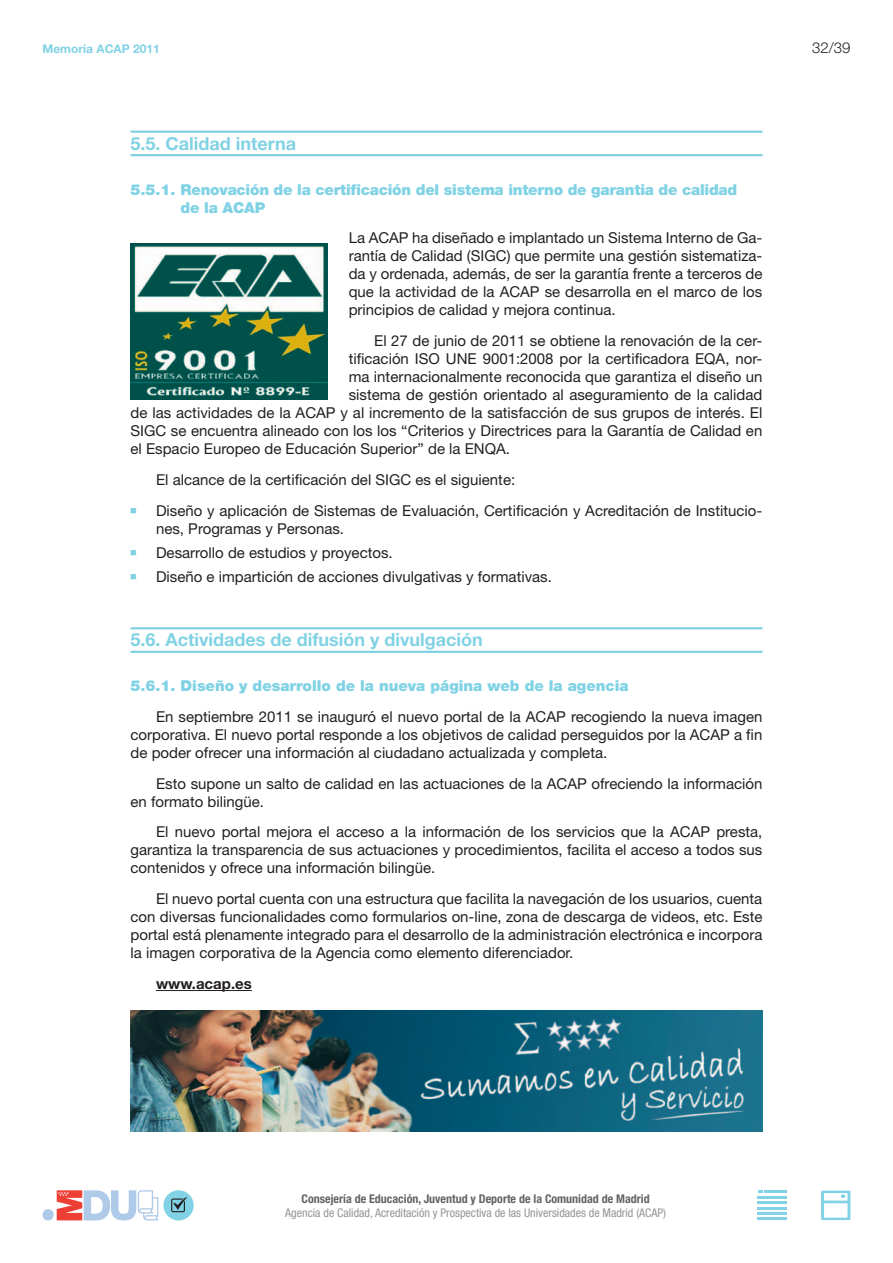
<style>
.page{position:relative;width:893px;height:1263px;background:#fff}
.page>*{position:absolute;margin:0;border:0;box-sizing:border-box;transform-origin:0 0}
.t1{font:700 18px "Helvetica Neue LT Std";color:#80d2e4}
.t2{font:15px/18px "Helvetica Neue LT Std";color:#231f20;text-align:justify}
.t3{font:900 15px/18px "Helvetica Neue LT Std";letter-spacing:-.015em;color:#80d2e4}
.t4{font:700 15px "Helvetica Neue LT Std";color:#231f20}
.t5{font:300 15px "Helvetica Neue LT Std";color:#231f20}
.t6{font:15px "Tochobolo";color:#80d2e4}
.t7{font:condensed 12px "Helvetica Neue LT Std";color:#939598}
.t8{font:700 condensed 12px "Helvetica Neue LT Std";color:#636366}
.t9{font:700 12px "Helvetica Neue LT Std";color:#80d2e4}
</style>
<div class="page">
<svg style="left:43px;top:1190px;width:151px;height:30px"></svg>
<hr style="left:764px;top:1191px;width:23px;height:2px;background:#80d2e4">
<hr style="left:758px;top:1196px;width:29px;height:2px;background:#80d2e4">
<hr style="left:758px;top:1201px;width:29px;height:3px;background:#80d2e4">
<hr style="left:758px;top:1212px;width:29px;height:2px;background:#80d2e4">
<hr style="left:758px;top:1207px;width:29px;height:2px;background:#80d2e4">
<hr style="left:758px;top:1218px;width:29px;height:2px;background:#80d2e4">
<svg style="left:821px;top:1191px;width:29px;height:29px"></svg>
<hr style="left:131px;top:131px;width:631px;height:2px;background:#80d2e4">
<hr style="left:131px;top:154px;width:631px;height:2px;background:#80d2e4">
<hr style="left:131px;top:627px;width:631px;height:2px;background:#80d2e4">
<hr style="left:131px;top:651px;width:631px;height:2px;background:#80d2e4">
<hr style="left:156px;top:990px;width:96px;height:1px;background:#231f20">
<img style="left:131px;top:243px;width:196px;height:156px">
<img style="left:131px;top:1010px;width:631px;height:122px">
<p class="t9" style="left:43px;top:42px;width:119px">Memoria ACAP 2011</p>
<p class="t5" style="left:812px;top:39px;width:40px">32/39</p>
<p class="t1" style="left:131px;top:132px;width:167px">5.5. Calidad interna</p>
<p class="t3" style="left:181px;top:180px;width:558px;text-indent:-50px">5.5.1. Renovación de la certificación del sistema interno de garantia de calidad de la ACAP</p>
<p class="t2" style="left:349px;top:229px;width:415px">La ACAP ha diseñado e implantado un Sistema Interno de Ga&shy;rantía de Calidad (SIGC) que permite una gestión sistematiza&shy;da y ordenada, además, de ser la garantía frente a terceros de que la actividad de la ACAP se desarrolla en el marco de los principios de calidad y mejora continua.</p>
<p class="t2" style="left:374px;top:332px;width:390px">El 27 de junio de 2011 se obtiene la renovación de la cer-</p>
<p class="t2" style="left:349px;top:350px;width:415px">tificación ISO UNE 9001:2008 por la certificadora EQA, nor-</p>
<p class="t2" style="left:349px;top:368px;width:415px">ma internacionalmente reconocida que garantiza el diseño un</p>
<p class="t2" style="left:349px;top:386px;width:415px">sistema de gestión orientado al aseguramiento de la calidad</p>
<p class="t2" style="left:131px;top:404px;width:633px">de las actividades de la ACAP y al incremento de la satisfacción de sus grupos de interés. El</p>
<p class="t2" style="left:131px;top:422px;width:633px">SIGC se encuentra alineado con los los “Criterios y Directrices para la Garantía de Calidad en</p>
<p class="t2" style="left:131px;top:440px;width:381px">el Espacio Europeo de Educación Superior” de la ENQA.</p>
<p class="t2" style="left:156px;top:470px;width:361px">El alcance de la certificación del SIGC es el siguiente:</p>
<p class="t6" style="left:131px;top:503px;width:7px">S</p>
<p class="t2" style="left:156px;top:501px;width:608px">Diseño y aplicación de Sistemas de Evaluación, Certificación y Acreditación de Institucio&shy;nes, Programas y Personas.</p>
<p class="t6" style="left:131px;top:545px;width:7px">S</p>
<p class="t2" style="left:156px;top:543px;width:238px">Desarrollo de estudios y proyectos.</p>
<p class="t6" style="left:131px;top:569px;width:7px">S</p>
<p class="t2" style="left:156px;top:567px;width:397px">Diseño e impartición de acciones divulgativas y formativas.</p>
<p class="t1" style="left:131px;top:629px;width:354px">5.6. Actividades de difusión y divulgación</p>
<p class="t3" style="left:131px;top:677px;width:500px">5.6.1. Diseño y desarrollo de la nueva página web de la agencia</p>
<p class="t2" style="left:131px;top:707px;width:633px;text-indent:26px">En septiembre 2011 se inauguró el nuevo portal de la ACAP recogiendo la nueva imagen corporativa. El nuevo portal responde a los objetivos de calidad perseguidos por la ACAP a fin de poder ofrecer una información al ciudadano actualizada y completa.</p>
<p class="t2" style="left:131px;top:774px;width:633px;text-indent:26px">Esto supone un salto de calidad en las actuaciones de la ACAP ofreciendo la información en formato bilingüe.</p>
<p class="t2" style="left:131px;top:823px;width:633px;text-indent:26px">El nuevo portal mejora el acceso a la información de los servicios que la ACAP presta, garantiza la transparencia de sus actuaciones y procedimientos, facilita el acceso a todos sus contenidos y ofrece una información bilingüe.</p>
<p class="t2" style="left:131px;top:890px;width:633px;text-indent:26px">El nuevo portal cuenta con una estructura que facilita la navegación de los usuarios, cuenta con diversas funcionalidades como formularios on-line, zona de descarga de videos, etc. Este portal está plenamente integrado para el desarrollo de la administración electrónica e incorpora la imagen corporativa de la Agencia como elemento diferenciador.</p>
<p class="t4" style="left:156px;top:974px;width:97px">www.acap.es</p>
<p class="t8" style="left:302px;top:1191px;width:350px">Consejería de Educación, Juventud y Deporte de la Comunidad de Madrid</p>
<p class="t7" style="left:285px;top:1205px;width:382px">Agencia de Calidad, Acreditación y Prospectiva de las Universidades de Madrid (ACAP)</p>
</div>
